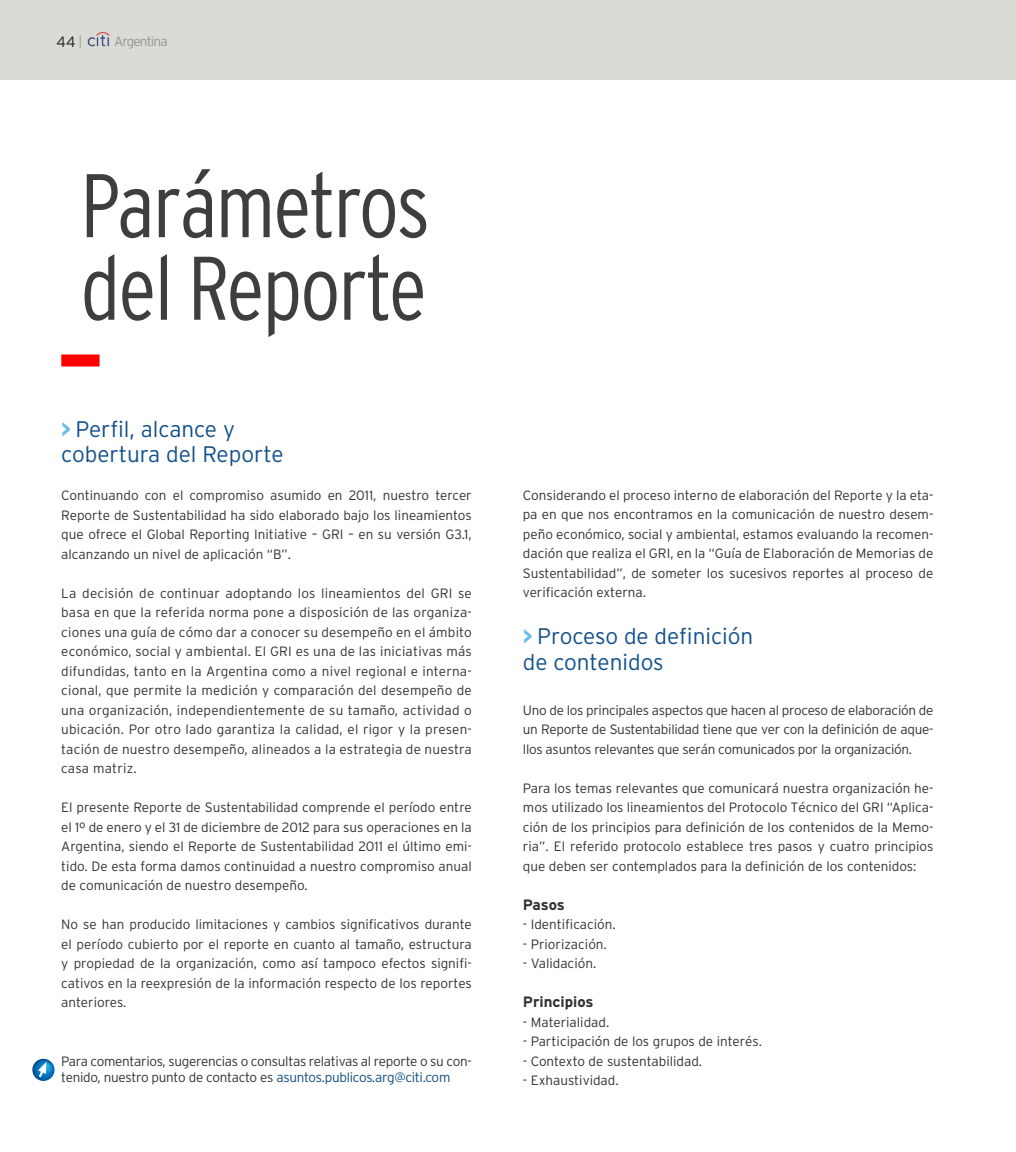
<style>
.page{position:relative;width:1016px;height:1152px;background:#fff}
.page>*{position:absolute;margin:0;border:0;box-sizing:border-box;transform-origin:0 0}
.t1{font:300 condensed 90px "Interstate";letter-spacing:-.025em;color:#3e3e3f}
.t2{font:300 22.5px "Interstate";color:#11508b}
.Texto_Base_Citi{font:700 15px "Interstate";color:#333233}
.t3{font:300 15px "Interstate";color:#231f20}
.Texto_Base_Citi-2{font:300 13.5px/19.5px "Interstate";color:#333233;text-align:justify}
.Texto_Base_Citi-3{font:300 13.5px/16.5px "Interstate";letter-spacing:-.02em;color:#333233}
.t4{font:300 13.5px "Interstate";letter-spacing:-.06em;color:#949494}
.s1{font-weight:100;font-size:13.5px}
.s2{font-weight:700;color:#65bbe9}
.s3{color:#114c7e}
</style>
<div class="page">
<div style="left:0;top:0;width:1015px;height:79px;background:#d9dbd4"></div>
<img style="left:87px;top:32px;width:23px;height:15px">
<div style="left:61px;top:354px;width:39px;height:12px;background:#f00"></div>
<svg style="left:32px;top:1058px;width:22px;height:22px"></svg>
<svg style="left:38px;top:1061px;width:9px;height:16px"></svg>
<p class="t3" style="left:57px;top:33px;width:27px">44 <span class="s1">|</span></p>
<p class="t4" style="left:114px;top:33px;width:55px">Argentina</p>
<p class="t1" style="left:80px;top:155px;width:351px">Parámetros</p>
<p class="t1" style="left:80px;top:237px;width:348px">del Reporte</p>
<p class="t2" style="left:61px;top:416px;width:175px"><span class="s2">&gt;</span> Perfil, alcance y</p>
<p class="t2" style="left:61px;top:442px;width:224px">cobertura del Reporte</p>
<p class="Texto_Base_Citi-2" style="left:61px;top:485px;width:412px">Continuando con el compromiso asumido en 2011, nuestro tercer Reporte de Sustentabilidad ha sido elaborado bajo los lineamientos que ofrece el Global Reporting Initiative – GRI – en su versión G3.1, alcanzando un nivel de aplicación “B”.</p>
<p class="Texto_Base_Citi-2" style="left:61px;top:583px;width:412px">La decisión de continuar adoptando los lineamientos del GRI se basa en que la referida norma pone a disposición de las organiza&shy;ciones una guía de cómo dar a conocer su desempeño en el ámbito económico, social y ambiental. El GRI es una de las iniciativas más difundidas, tanto en la Argentina como a nivel regional e interna&shy;cional, que permite la medición y comparación del desempeño de una organización, independientemente de su tamaño, actividad o ubicación. Por otro lado garantiza la calidad, el rigor y la presen&shy;tación de nuestro desempeño, alineados a la estrategia de nuestra casa matriz.</p>
<p class="Texto_Base_Citi-2" style="left:61px;top:797px;width:412px">El presente Reporte de Sustentabilidad comprende el período entre el 1º de enero y el 31 de diciembre de 2012 para sus operaciones en la Argentina, siendo el Reporte de Sustentabilidad 2011 el último emi&shy;tido. De esta forma damos continuidad a nuestro compromiso anual de comunicación de nuestro desempeño.</p>
<p class="Texto_Base_Citi-2" style="left:61px;top:914px;width:412px">No se han producido limitaciones y cambios significativos durante el período cubierto por el reporte en cuanto al tamaño, estructura y propiedad de la organización, como así tampoco efectos signifi&shy;cativos en la reexpresión de la información respecto de los reportes anteriores.</p>
<p class="Texto_Base_Citi-3" style="left:61px;top:1052px;width:412px">Para comentarios, sugerencias o consultas relativas al reporte o su con&shy;tenido, nuestro punto de contacto es <span class="s3">asuntos.publicos.arg@citi.com</span></p>
<p class="Texto_Base_Citi-2" style="left:523px;top:485px;width:412px">Considerando el proceso interno de elaboración del Reporte y la eta&shy;pa en que nos encontramos en la comunicación de nuestro desem&shy;peño económico, social y ambiental, estamos evaluando la recomen&shy;dación que realiza el GRI, en la “Guía de Elaboración de Memorias de Sustentabilidad”, de someter los sucesivos reportes al proceso de verificación externa.</p>
<p class="t2" style="left:523px;top:623px;width:232px"><span class="s2">&gt;</span> Proceso de definición</p>
<p class="t2" style="left:523px;top:649px;width:142px">de contenidos</p>
<p class="Texto_Base_Citi-2" style="left:523px;top:700px;width:412px">Uno de los principales aspectos que hacen al proceso de elaboración de un Reporte de Sustentabilidad tiene que ver con la definición de aque&shy;llos asuntos relevantes que serán comunicados por la organización.</p>
<p class="Texto_Base_Citi-2" style="left:523px;top:778px;width:412px">Para los temas relevantes que comunicará nuestra organización he&shy;mos utilizado los lineamientos del Protocolo Técnico del GRI “Aplica&shy;ción de los principios para definición de los contenidos de la Memo&shy;ria”. El referido protocolo establece tres pasos y cuatro principios que deben ser contemplados para la definición de los contenidos:</p>
<p class="Texto_Base_Citi" style="left:523px;top:896px;width:44px">Pasos</p>
<p class="Texto_Base_Citi-2" style="left:523px;top:914px;width:94px">- Identificación.</p>
<p class="Texto_Base_Citi-2" style="left:523px;top:934px;width:85px">- Priorización.</p>
<p class="Texto_Base_Citi-2" style="left:523px;top:953px;width:75px">- Validación.</p>
<p class="Texto_Base_Citi" style="left:523px;top:993px;width:72px">Principios</p>
<p class="Texto_Base_Citi-2" style="left:523px;top:1012px;width:88px">- Materialidad.</p>
<p class="Texto_Base_Citi-2" style="left:523px;top:1031px;width:240px">- Participación de los grupos de interés.</p>
<p class="Texto_Base_Citi-2" style="left:523px;top:1051px;width:181px">- Contexto de sustentabilidad.</p>
<p class="Texto_Base_Citi-2" style="left:523px;top:1070px;width:97px">- Exhaustividad.</p>
</div>
